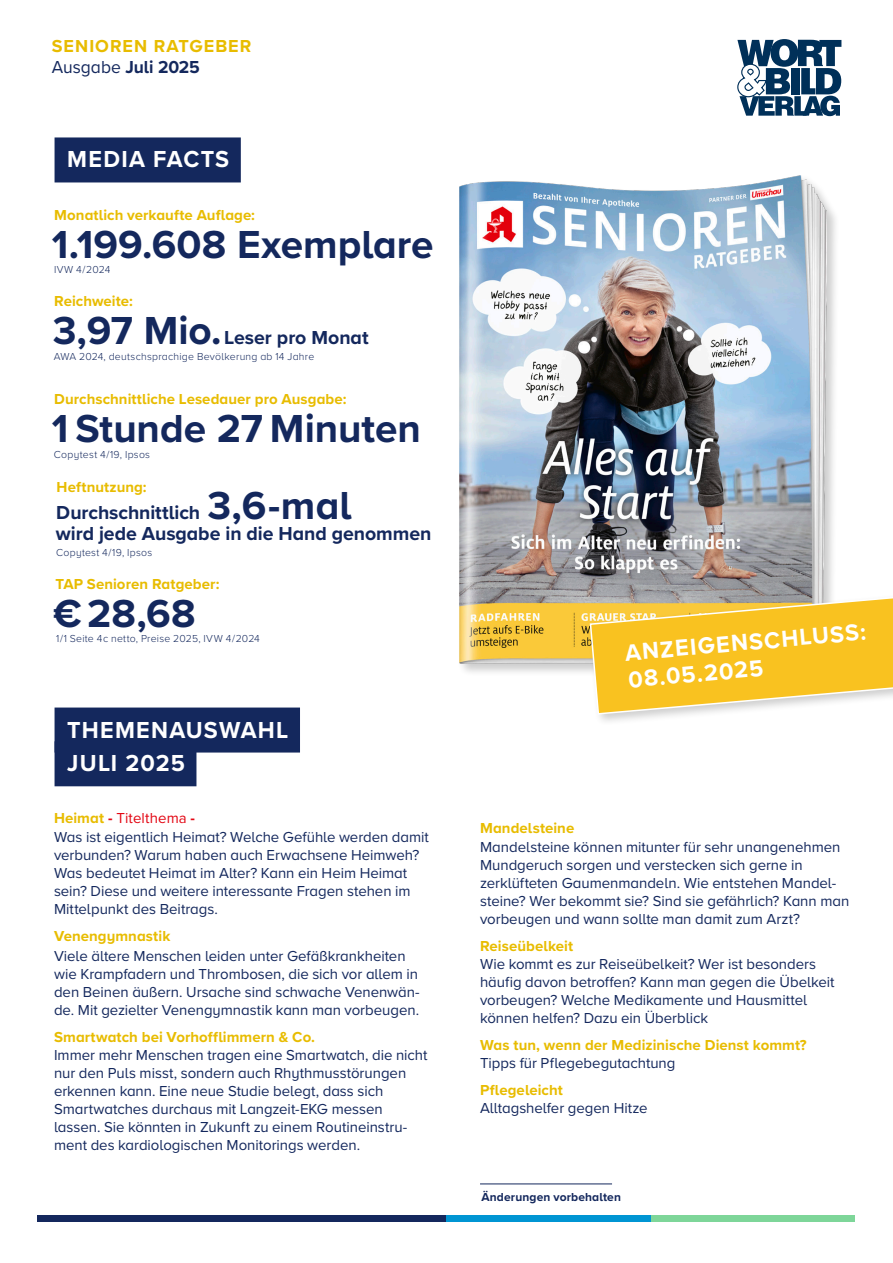
<style>
.page{position:relative;width:893px;height:1263px;background:#fff}
.page>*{position:absolute;margin:0;border:0;box-sizing:border-box;transform-origin:0 0}
.t1{font:700 40.5px "Proxima Nova A";color:#14285d}
.t2{font:700 24px/27px "Proxima Nova A";letter-spacing:.05em;color:#fff}
.t3{font:700 19.5px/21px "Proxima Nova A";letter-spacing:-.005em;color:#14285d}
.t4{font:700 18px/21px "Proxima Nova A";letter-spacing:.055em;color:#e8bc00}
.t5{font:15px/18px "Proxima Nova A";letter-spacing:-.005em;color:#14285d}
.t6{font:700 15px/18px "Proxima Nova A";letter-spacing:.005em;color:#e8bc00}
.t7{font:15px "Proxima Nova";letter-spacing:.01em;color:#e30613}
.t8{font:700 12px "Proxima Nova A";letter-spacing:.015em;color:#14285d}
.t9{font:300 10.5px "Proxima Nova A";letter-spacing:.025em;color:#14285d}
.s1{font-weight:400;color:#14285d}
.s2{color:#14285d}
.s3{font-size:40.5px}
.s4{font-family:"Proxima Nova A";font-weight:700;color:#e8bc00}
.s5{font-weight:700}
.s6{font-weight:700;color:#e8bc00}
</style>
<div class="page">
<svg style="left:737px;top:39px;width:104px;height:77px"></svg>
<div style="left:38px;top:1215px;width:408px;height:6px;background:#14285d"></div>
<div style="left:651px;top:1215px;width:204px;height:6px;background:#7ed699"></div>
<div style="left:446px;top:1215px;width:205px;height:6px;background:#0095d3"></div>
<div style="left:457px;top:174px;width:383px;height:503px;background:#000;opacity:.2"></div>
<img style="left:459px;top:175px;width:368px;height:489px">
<div style="left:586px;top:584px;width:307px;height:143px;background:#000;opacity:.2"></div>
<svg style="left:589px;top:586px;width:304px;height:129px;background:#eec651"></svg>
<div style="left:55px;top:137px;width:186px;height:45px;background:#14285d"></div>
<div style="left:55px;top:707px;width:245px;height:45px;background:#14285d"></div>
<div style="left:55px;top:741px;width:141px;height:45px;background:#14285d"></div>
<hr style="left:480px;top:1184px;width:132px;height:1px;background:#14285d">
<p class="t4" style="left:52px;top:35px;width:201px">SENIOREN RATGEBER<br><span class="s1">Ausgabe</span> <span class="s2">Juli 2025</span></p>
<p class="t2" style="left:67px;top:145px;width:163px">MEDIA FACTS</p>
<p class="t6" style="left:54px;top:206px;width:202px">Monatlich verkaufte Auflage:</p>
<p class="t1" style="left:52px;top:214px;width:383px">1.199.608 Exemplare</p>
<p class="t9" style="left:54px;top:262px;width:58px">IVW 4 / 2024</p>
<p class="t6" style="left:54px;top:292px;width:80px">Reichweite:</p>
<p class="t3" style="left:53px;top:326px;width:317px"><span class="s3">3,97 Mio.</span> Leser pro Monat</p>
<p class="t9" style="left:54px;top:349px;width:262px">AWA 2024, deutschsprachige Bevölkerung ab 14 Jahre</p>
<p class="t6" style="left:54px;top:390px;width:294px">Durchschnittliche Lesedauer pro Ausgabe:</p>
<p class="t1" style="left:52px;top:398px;width:371px">1 Stunde 27 Minuten</p>
<p class="t9" style="left:54px;top:447px;width:98px">Copytest 4 / 19, Ipsos</p>
<p class="t6" style="left:57px;top:477px;width:92px">Heftnutzung:</p>
<p class="t3" style="left:56px;top:501px;width:377px">Durchschnittlich <span class="s3">3,6-mal<br></span>wird jede Ausgabe in die Hand genommen</p>
<p class="t9" style="left:56px;top:545px;width:98px">Copytest 4 / 19, Ipsos</p>
<p class="t6" style="left:56px;top:575px;width:165px">TAP Senioren Ratgeber:</p>
<p class="t1" style="left:53px;top:583px;width:144px">€ 28,68</p>
<p class="t9" style="left:56px;top:631px;width:205px">1 / 1 Seite 4 c netto, Preise 2025, IVW 4 / 2024</p>
<p class="t2" style="left:67px;top:715px;width:223px">THEMENAUSWAHL</p>
<p class="t2" style="left:67px;top:749px;width:119px">JULI 2025</p>
<p class="t7" style="left:54px;top:806px;width:143px"><span class="s4">Heimat</span> <span class="s5">-</span> Titelthema <span class="s5">-</span></p>
<p class="t5" style="left:54px;top:827px;width:377px">Was ist eigentlich Heimat? Welche Gefühle werden damit verbunden? Warum haben auch Erwachsene Heimweh?<br>Was bedeutet Heimat im Alter? Kann ein Heim Heimat sein? Diese und weitere interessante Fragen stehen im Mittelpunkt des Beitrags.</p>
<p class="t6" style="left:54px;top:927px;width:118px">Venengymnastik</p>
<p class="t5" style="left:54px;top:946px;width:367px">Viele ältere Menschen leiden unter Gefäßkrankheiten wie Krampfadern und Thrombosen, die sich vor allem in den Beinen äußern. Ursache sind schwache Venenwän&shy;de. Mit gezielter Venengymnastik kann man vorbeugen.</p>
<p class="t5" style="left:54px;top:1027px;width:375px"><span class="s6">Smartwatch bei Vorhofflimmern &amp; Co.<br></span>Immer mehr Menschen tragen eine Smartwatch, die nicht nur den Puls misst, sondern auch Rhythmusstörungen erkennen kann. Eine neue Studie belegt, dass sich Smartwatches durchaus mit Langzeit-EKG messen lassen. Sie könnten in Zukunft zu einem Routineinstru&shy;ment des kardiologischen Monitorings werden.</p>
<p class="t2" style="left:624px;top:639px;width:243px;rotate:-5deg">ANZEIGENSCHLUSS:<br>08.05.2025</p>
<p class="t6" style="left:480px;top:818px;width:96px">Mandelsteine</p>
<p class="t5" style="left:480px;top:837px;width:371px">Mandelsteine können mitunter für sehr unangenehmen Mundgeruch sorgen und verstecken sich gerne in zerklüfteten Gaumenmandeln. Wie entstehen Mandel&shy;steine? Wer bekommt sie? Sind sie gefährlich? Kann man vorbeugen und wann sollte man damit zum Arzt?</p>
<p class="t5" style="left:480px;top:936px;width:356px"><span class="s6">Reiseübelkeit<br></span>Wie kommt es zur Reiseübelkeit? Wer ist besonders häufig davon betroffen? Kann man gegen die Übelkeit vorbeugen? Welche Medikamente und Hausmittel können helfen? Dazu ein Überblick</p>
<p class="t6" style="left:480px;top:1036px;width:328px">Was tun, wenn der Medizinische Dienst kommt?<br><span class="s1">Tipps für Pflegebegutachtung</span></p>
<p class="t5" style="left:480px;top:1080px;width:169px"><span class="s6">Pflegeleicht<br></span>Alltagshelfer gegen Hitze</p>
<p class="t8" style="left:481px;top:1188px;width:141px">Änderungen vorbehalten</p>
</div>
